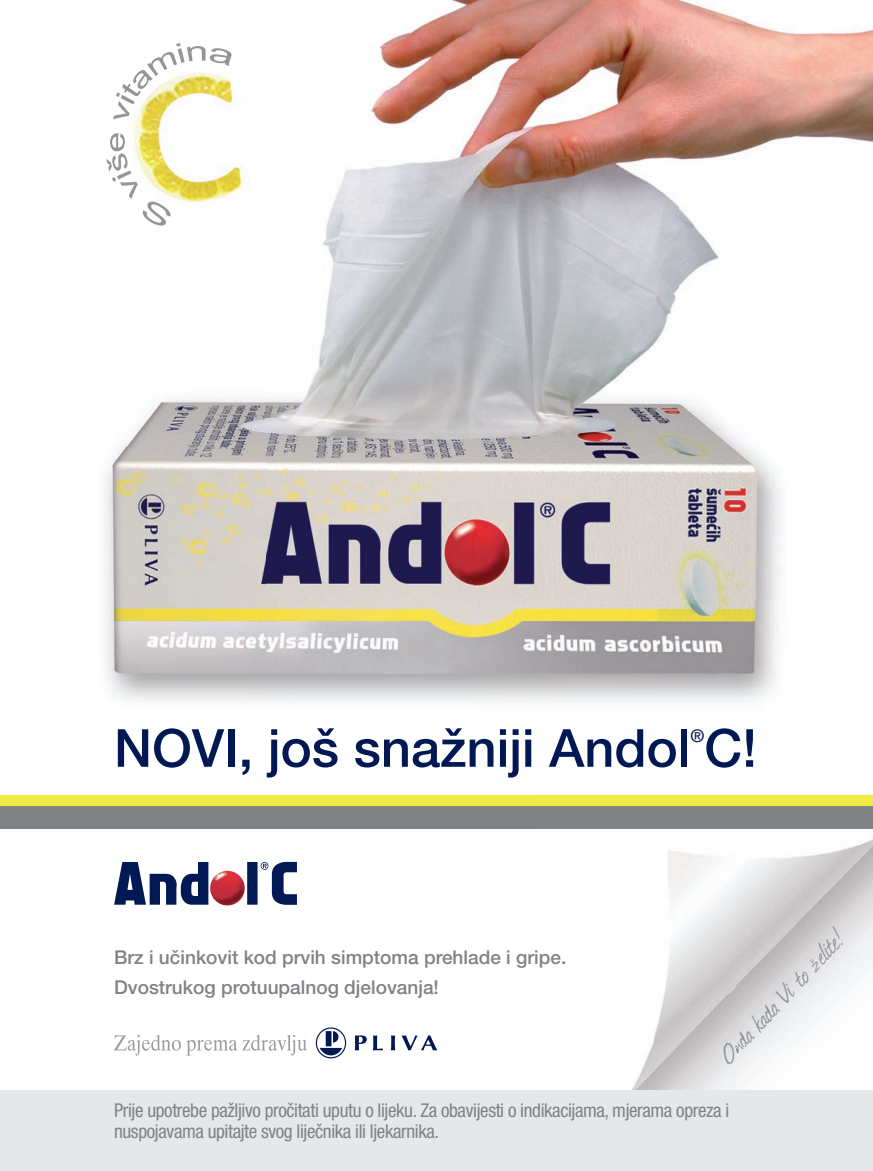
<style>
.page{position:relative;width:873px;height:1171px;background:#fff}
.page>*{position:absolute;margin:0;border:0;box-sizing:border-box;transform-origin:0 0}
.t1{font:500 52.5px "Helvetica Neue LT Pro";color:#001954}
.t2{font:condensed 19.05px/21.3px "Helvetica Neue LT Pro";letter-spacing:-.02em;color:#808285}
.t3{font:500 19.05px/29.2px "Helvetica Neue LT Pro";color:#808285}
.t4{font:500 17.55px "Helvetica Neue LT Pro";color:#001954}
</style>
<div class="page">
<img style="left:538px;top:828px;width:335px;height:261px">
<div style="left:0;top:1089px;width:873px;height:81px;background:#e6e7e9"></div>
<svg style="left:373px;top:1035px;width:10px;height:15px"></svg>
<svg style="left:391px;top:1035px;width:4px;height:15px"></svg>
<svg style="left:355px;top:1035px;width:12px;height:15px"></svg>
<svg style="left:401px;top:1035px;width:36px;height:15px"></svg>
<svg style="left:316px;top:1027px;width:30px;height:31px"></svg>
<svg style="left:114px;top:1035px;width:193px;height:20px"></svg>
<svg style="left:114px;top:861px;width:183px;height:44px"></svg>
<img style="left:231px;top:0;width:242px;height:90px">
<img style="left:473px;top:0;width:400px;height:702px">
<img style="left:266px;top:90px;width:207px;height:612px">
<img style="left:111px;top:225px;width:155px;height:477px">
<img style="left:113px;top:62px;width:156px;height:152px">
<svg style="left:106px;top:133px;width:65px;height:92px"></svg>
<svg style="left:113px;top:43px;width:118px;height:76px"></svg>
<div style="left:0;top:795px;width:873px;height:10px;background:#efeb43"></div>
<div style="left:0;top:805px;width:873px;height:23px;background:#808285"></div>
<h1 class="t1" style="left:114px;top:729px;width:644px">NOVI, još snažniji Andol C!</h1>
<p class="t4" style="left:690px;top:729px;width:15px">®</p>
<p class="t3" style="left:114px;top:944px;width:454px">Brz i učinkovit kod prvih simptoma prehlade i gripe.<br>Dvostrukog protuupalnog djelovanja!</p>
<p class="t2" style="left:114px;top:1101px;width:616px">Prije upotrebe pažljivo pročitati uputu o lijeku. Za obavijesti o indikacijama, mjerama opreza i nuspojavama upitajte svog liječnika ili ljekarnika.</p>
</div>
